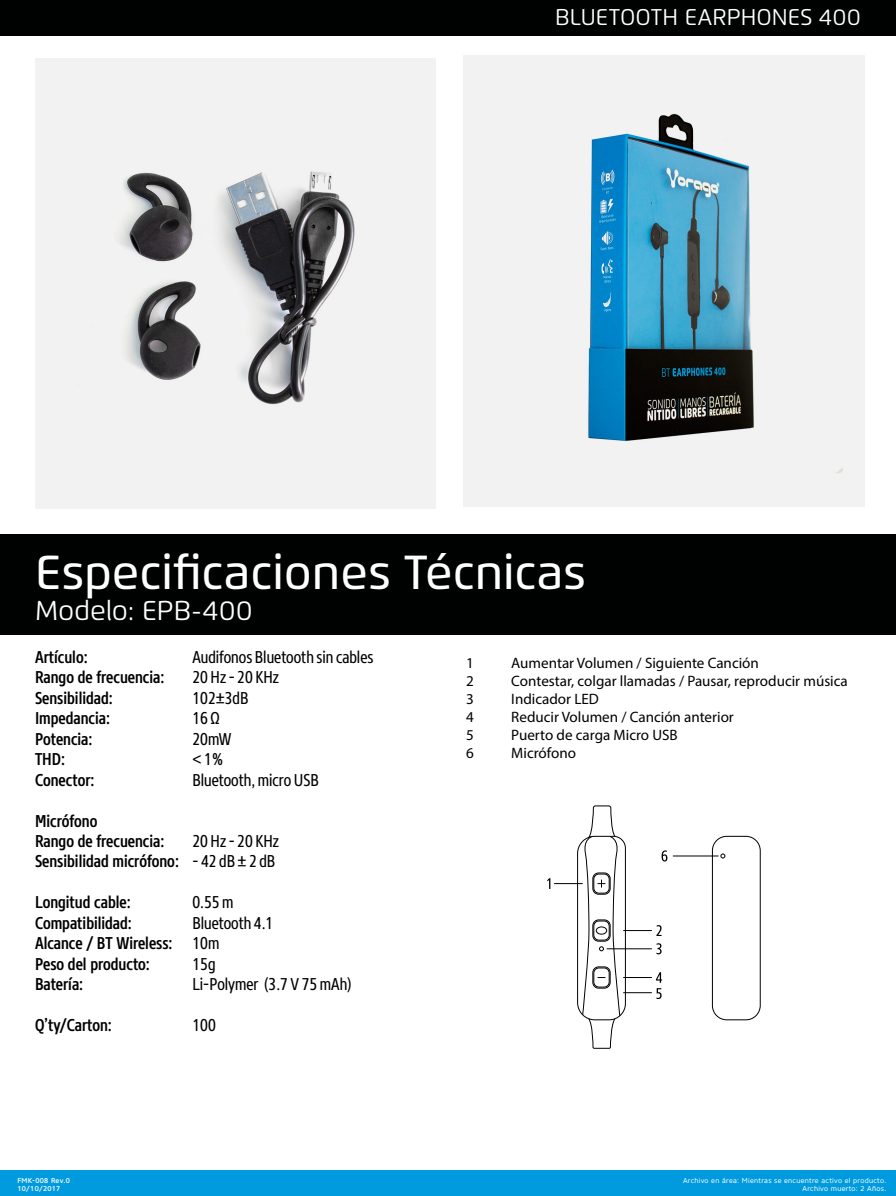
<style>
.page{position:relative;width:896px;height:1196px;background:#fff}
.page>*{position:absolute;margin:0;border:0;box-sizing:border-box;transform-origin:0 0}
.t1{font:500 47.69px "Flexo";color:#fff}
.t2{font:27.21px "Flexo";color:#fff}
.t3{font:22.75px "Flexo";color:#fff}
.t4{font:500 17.06px/20.5px "Core Sans N57 Cn";color:#000}
.t5{font:17.06px "Core Sans N47 Cn";color:#000}
.t6{font:15.05px "Myriad Pro";color:#000}
.t7{font:7px/7.9px "Core Sans N45";letter-spacing:.04em;color:#fff;text-align:right}
.t8{font:500 7px/7.9px "Core Sans N55";letter-spacing:.04em;color:#fff}
.s1{font-family:"Core Sans N47 Cn";font-weight:400}
</style>
<div class="page">
<div style="left:0;top:1170px;width:896px;height:25px;background:#009ade"></div>
<div style="left:0;top:534px;width:896px;height:100px;background:#000101"></div>
<div style="left:0;top:0;width:896px;height:35px;background:#000101"></div>
<img style="left:35px;top:59px;width:401px;height:449px">
<img style="left:464px;top:56px;width:400px;height:450px">
<svg style="left:721px;top:853px;width:4px;height:5px"></svg>
<div style="left:712px;top:836px;width:48px;height:183px;border:1px solid #010101;border-radius:14px"></div>
<hr style="left:673px;top:855px;width:46px;height:1px;background:#010101">
<svg style="left:547px;top:805px;width:120px;height:244px"></svg>
<h3 class="t3" style="left:555px;top:3px;width:307px">BLUETOOTH EARPHONES 400</h3>
<h1 class="t1" style="left:35px;top:543px;width:553px">Especificaciones Técnicas</h1>
<h2 class="t2" style="left:35px;top:594px;width:219px">Modelo: EPB-400</h2>
<p class="t4" style="left:35px;top:646px;width:54px">Artículo:</p>
<p class="t5" style="left:193px;top:646px;width:182px">Audifonos Bluetooth sin cables</p>
<p class="t4" style="left:35px;top:667px;width:131px">Rango de frecuencia:</p>
<p class="t5" style="left:192px;top:667px;width:88px">20 Hz- 20 KHz</p>
<p class="t4" style="left:35px;top:687px;width:79px">Sensibilidad:</p>
<p class="t5" style="left:193px;top:687px;width:57px">102±3dB</p>
<p class="t4" style="left:35px;top:708px;width:77px">Impedancia:</p>
<p class="t5" style="left:193px;top:707px;width:29px">16Ω</p>
<p class="t4" style="left:35px;top:728px;width:59px">Potencia:</p>
<p class="t5" style="left:193px;top:728px;width:41px">20mW</p>
<p class="t4" style="left:35px;top:749px;width:31px">THD:</p>
<p class="t5" style="left:193px;top:748px;width:33px">&lt;1%</p>
<p class="t4" style="left:35px;top:769px;width:61px">Conector:</p>
<p class="t5" style="left:193px;top:769px;width:128px">Bluetooth,micro USB</p>
<p class="t4" style="left:35px;top:810px;width:131px">Micrófono<br>Rango de frecuencia:</p>
<p class="t5" style="left:192px;top:830px;width:88px">20 Hz- 20 KHz</p>
<p class="t4" style="left:35px;top:851px;width:242px">Sensibilidad micrófono: <span class="s1">- 42 dB ± 2 dB</span></p>
<p class="t4" style="left:35px;top:892px;width:97px">Longitud cable:</p>
<p class="t5" style="left:193px;top:891px;width:43px">0.55m</p>
<p class="t4" style="left:35px;top:912px;width:98px">Compatibilidad:</p>
<p class="t5" style="left:193px;top:912px;width:82px">Bluetooth 4.1</p>
<p class="t4" style="left:35px;top:933px;width:186px">Alcance / BT Wireless: <span class="s1">10m<br></span>Peso del producto:</p>
<p class="t5" style="left:193px;top:953px;width:25px">15g</p>
<p class="t4" style="left:35px;top:973px;width:50px">Batería:</p>
<p class="t5" style="left:193px;top:973px;width:161px">Li-Polymer (3.7 V 75mAh)</p>
<p class="t4" style="left:35px;top:1014px;width:78px">Q’ty/Carton:</p>
<p class="t5" style="left:193px;top:1014px;width:25px">100</p>
<p class="t8" style="left:18px;top:1176px;width:54px">FMK-008 Rev.0<br>10/10/2017</p>
<p class="t6" style="left:466px;top:653px;width:9px">1</p>
<p class="t6" style="left:511px;top:653px;width:249px">Aumentar Volumen / Siguiente Canción</p>
<p class="t6" style="left:466px;top:671px;width:9px">2</p>
<p class="t6" style="left:511px;top:671px;width:338px">Contestar, colgar llamadas / Pausar, reproducir música</p>
<p class="t6" style="left:466px;top:689px;width:9px">3</p>
<p class="t6" style="left:511px;top:689px;width:89px">Indicador LED</p>
<p class="t6" style="left:466px;top:707px;width:9px">4</p>
<p class="t6" style="left:511px;top:707px;width:224px">Reducir Volumen / Canción anterior</p>
<p class="t6" style="left:466px;top:725px;width:9px">5</p>
<p class="t6" style="left:511px;top:725px;width:168px">Puerto de carga Micro USB</p>
<p class="t6" style="left:466px;top:743px;width:9px">6</p>
<p class="t6" style="left:511px;top:743px;width:66px">Micrófono</p>
<p class="t7" style="left:683px;top:1176px;width:205px">Archivo en área: Mientras se encuentre activo el producto.<br>Archivo muerto: 2 Años.</p>
</div>
